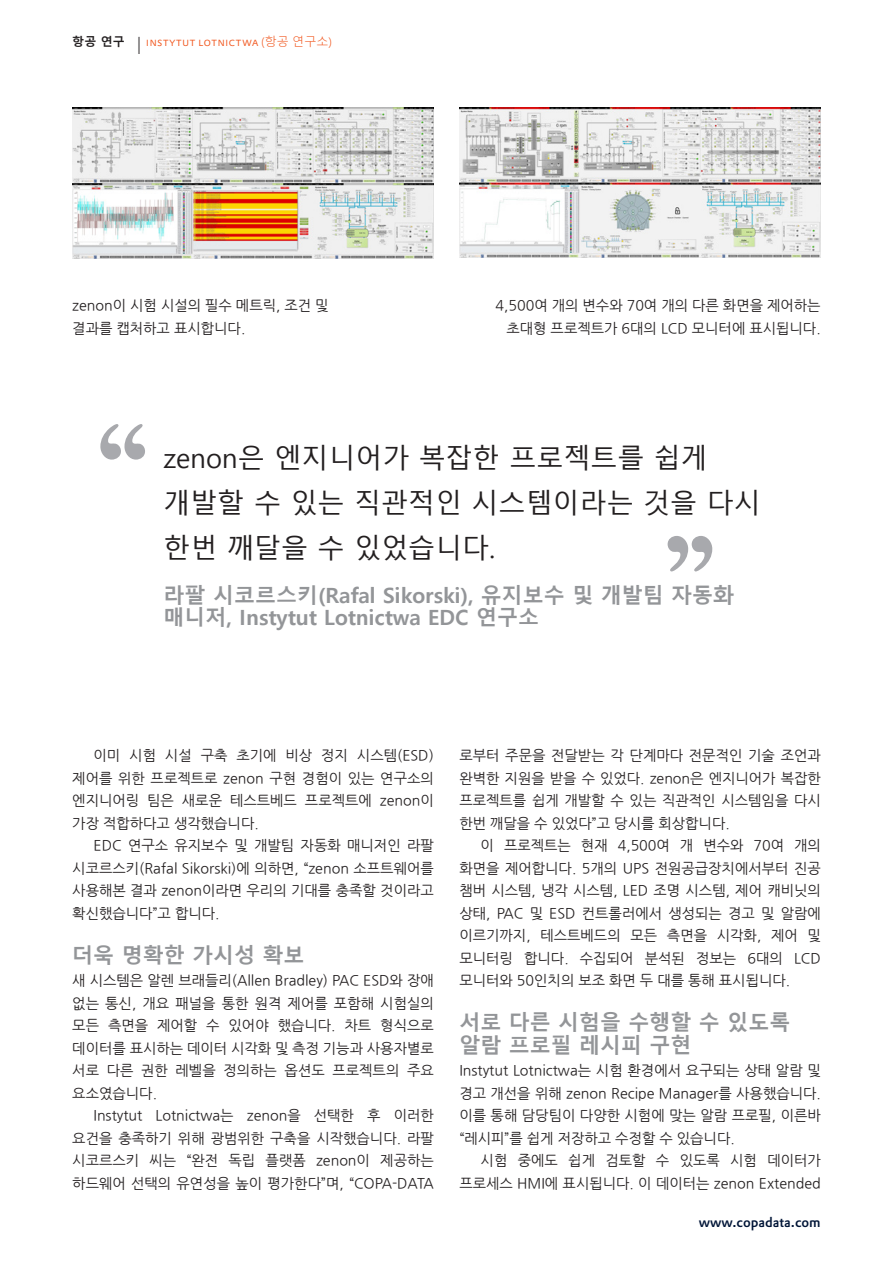
<style>
.page{position:relative;width:893px;height:1263px;background:#fff}
.page>*{position:absolute;margin:0;border:0;box-sizing:border-box;transform-origin:0 0}
.quote_KR{font:27px/45px "Malgun Gothic";color:#231f20}
.quote_caption_KR{font:700 21px/22.5px "Malgun Gothic";color:#939598}
.headlines_in_copy_le{font:700 21px/22.5px "Malgun Gothic";color:#939598}
.copy_indent_KOREAN{font:14.25px/22.5px "Nanum Gothic";color:#231f20;text-align:justify}
.copy_no_indent_KOREA{font:14.25px/22.5px "Nanum Gothic";color:#231f20;text-align:justify}
.Caption_align_right{font:14.25px/22.5px "Nanum Gothic";color:#231f20;text-align:right}
.Caption_left_KR{font:14.25px/22.5px "Nanum Gothic";color:#231f20}
.t1{font:500 13.5px "DTL Prokyon TOT";color:#001537}
.t2{font:300 12px "DTL Prokyon TOT Caps";letter-spacing:.005em;color:#f15921}
.s1{font-family:"Malgun Gothic";font-weight:700;color:#231f20}
.s2{font-size:24px;color:#231f20}
.s3{font-family:"Malgun Gothic"}
</style>
<div class="page">
<img style="left:72px;top:107px;width:362px;height:151px">
<img style="left:459px;top:107px;width:362px;height:151px">
<svg style="left:668px;top:536px;width:44px;height:35px"></svg>
<svg style="left:100px;top:424px;width:45px;height:36px"></svg>
<p class="t2" style="left:72px;top:34px;width:261px"><span class="s1">항공 연구</span> <span class="s2">I</span> instytut lotnictwa <span class="s3">(항공 연구소)</span></p>
<p class="Caption_left_KR" style="left:72px;top:295px;width:258px">zenon이 시험 시설의 필수 메트릭, 조건 및 결과를 캡처하고 표시합니다.</p>
<p class="Caption_align_right" style="left:495px;top:295px;width:327px">4,500여 개의 변수와 70여 개의 다른 화면을 제어하는 초대형 프로젝트가 6대의 LCD 모니터에 표시됩니다.</p>
<p class="quote_KR" style="left:164px;top:436px;width:599px">zenon은 엔지니어가 복잡한 프로젝트를 쉽게 개발할 수 있는 직관적인 시스템이라는 것을 다시 한번 깨달을 수 있었습니다.</p>
<p class="quote_caption_KR" style="left:164px;top:584px;width:572px">라팔 시코르스키(Rafal Sikorski), 유지보수 및 개발팀 자동화 매니저, Instytut Lotnictwa EDC 연구소</p>
<p class="copy_indent_KOREAN" style="left:72px;top:745px;width:363px;text-indent:21px">이미 시험 시설 구축 초기에 비상 정지 시스템(ESD) 제어를 위한 프로젝트로 zenon 구현 경험이 있는 연구소의 엔지니어링 팀은 새로운 테스트베드 프로젝트에 zenon이 가장 적합하다고 생각했습니다.</p>
<p class="copy_indent_KOREAN" style="left:72px;top:835px;width:363px;text-indent:21px">EDC 연구소 유지보수 및 개발팀 자동화 매니저인 라팔 시코르스키(Rafal Sikorski)에 의하면, “zenon 소프트웨어를 사용해본 결과 zenon이라면 우리의 기대를 충족할 것이라고 확신했습니다”고 합니다.</p>
<p class="headlines_in_copy_le" style="left:72px;top:944px;width:234px">더욱 명확한 가시성 확보</p>
<p class="copy_no_indent_KOREA" style="left:72px;top:970px;width:363px">새 시스템은 알렌 브래들리(Allen Bradley) PAC ESD와 장애 없는 통신, 개요 패널을 통한 원격 제어를 포함해 시험실의 모든 측면을 제어할 수 있어야 했습니다. 차트 형식으로 데이터를 표시하는 데이터 시각화 및 측정 기능과 사용자별로 서로 다른 권한 레벨을 정의하는 옵션도 프로젝트의 주요 요소였습니다.</p>
<p class="copy_indent_KOREAN" style="left:72px;top:1105px;width:363px;text-indent:21px">Instytut Lotnictwa는 zenon을 선택한 후 이러한 요건을 충족하기 위해 광범위한 구축을 시작했습니다. 라팔 시코르스키 씨는 “완전 독립 플랫폼 zenon이 제공하는 하드웨어 선택의 유연성을 높이 평가한다”며, “COPA-DATA</p>
<p class="copy_indent_KOREAN" style="left:459px;top:745px;width:363px">로부터 주문을 전달받는 각 단계마다 전문적인 기술 조언과 완벽한 지원을 받을 수 있었다. zenon은 엔지니어가 복잡한 프로젝트를 쉽게 개발할 수 있는 직관적인 시스템임을 다시 한번 깨달을 수 있었다”고 당시를 회상합니다.</p>
<p class="copy_indent_KOREAN" style="left:459px;top:835px;width:363px;text-indent:21px">이 프로젝트는 현재 4,500여 개 변수와 70여 개의 화면을 제어합니다. 5개의 UPS 전원공급장치에서부터 진공 챔버 시스템, 냉각 시스템, LED 조명 시스템, 제어 캐비닛의 상태, PAC 및 ESD 컨트롤러에서 생성되는 경고 및 알람에 이르기까지, 테스트베드의 모든 측면을 시각화, 제어 및 모니터링 합니다. 수집되어 분석된 정보는 6대의 LCD 모니터와 50인치의 보조 화면 두 대를 통해 표시됩니다.</p>
<p class="headlines_in_copy_le" style="left:459px;top:1011px;width:332px">서로 다른 시험을 수행할 수 있도록 알람 프로필 레시피 구현</p>
<p class="copy_no_indent_KOREA" style="left:459px;top:1060px;width:363px">Instytut Lotnictwa는 시험 환경에서 요구되는 상태 알람 및 경고 개선을 위해 zenon Recipe Manager를 사용했습니다. 이를 통해 담당팀이 다양한 시험에 맞는 알람 프로필, 이른바 “레시피”를 쉽게 저장하고 수정할 수 있습니다.</p>
<p class="copy_indent_KOREAN" style="left:459px;top:1150px;width:363px;text-align:right">시험 중에도 쉽게 검토할 수 있도록 시험 데이터가 프로세스 HMI에 표시됩니다. 이 데이터는 zenon Extended</p>
<p class="t1" style="left:699px;top:1213px;width:124px">www.copadata.com</p>
</div>
